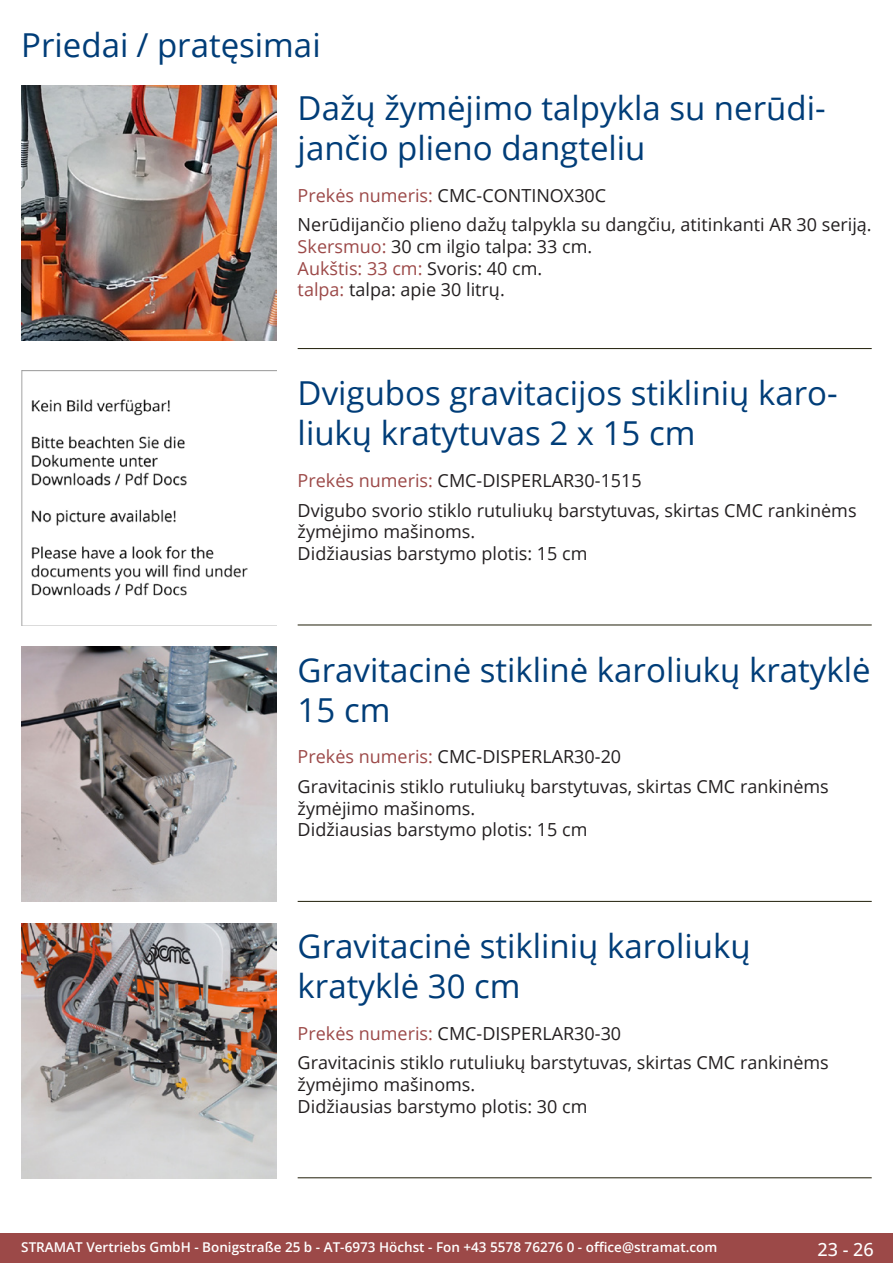
<style>
.page{position:relative;width:893px;height:1263px;background:#fff}
.page>*{position:absolute;margin:0;border:0;box-sizing:border-box;transform-origin:0 0}
.Produkttitel{font:33px/39.6px "Open Sans";color:#003d78}
.RastTitel{font:33px "Open Sans";color:#003d78}
.Beschreibung_Text{font:18px/21.6px "Open Sans";color:#231f20}
.TechDaten_Überschrif{font:18px "Open Sans";color:#231f20}
.t1{font:500 18px "Open Sans";color:#fff}
.t2{font:600 13.5px "Open Sans";color:#fff}
.s1{color:#9c4948}
</style>
<div class="page">
<div style="left:0;top:1233px;width:893px;height:30px;background:#9c4948"></div>
<hr style="left:298px;top:348px;width:574px;height:1px;background:#201d08">
<hr style="left:298px;top:625px;width:574px;height:1px;background:#201d08">
<hr style="left:298px;top:901px;width:574px;height:1px;background:#201d08">
<hr style="left:298px;top:1177px;width:574px;height:1px;background:#201d08">
<img style="left:21px;top:85px;width:255px;height:255px">
<img style="left:21px;top:370px;width:255px;height:255px">
<img style="left:21px;top:647px;width:255px;height:255px">
<img style="left:21px;top:923px;width:255px;height:255px">
<p class="RastTitel" style="left:21px;top:22px;width:301px">Priedai / pratęsimai</p>
<p class="Produkttitel" style="left:298px;top:88px;width:527px">Dažų žymėjimo talpykla su nerūdi&shy;jančio plieno dangteliu</p>
<p class="TechDaten_Überschrif" style="left:298px;top:183px;width:310px"><span class="s1">Prekės numeris:</span> CMC-CONTINOX30C</p>
<p class="Beschreibung_Text" style="left:298px;top:214px;width:576px">Nerūdijančio plieno dažų talpykla su dangčiu, atitinkanti AR 30 seriją.<br><span class="s1">Skersmuo:</span> 30 cm ilgio talpa: 33 cm.<br><span class="s1">Aukštis: 33 cm:</span> Svoris: 40 cm.<br><span class="s1">talpa:</span> talpa: apie 30 litrų.</p>
<p class="Produkttitel" style="left:298px;top:373px;width:539px">Dvigubos gravitacijos stiklinių karo&shy;liukų kratytuvas 2 x 15 cm</p>
<p class="TechDaten_Überschrif" style="left:298px;top:468px;width:346px"><span class="s1">Prekės numeris:</span> CMC-DISPERLAR30-1515</p>
<p class="Beschreibung_Text" style="left:298px;top:499px;width:560px">Dvigubo svorio stiklo rutuliukų barstytuvas, skirtas CMC rankinėms žymėjimo mašinoms.<br>Didžiausias barstymo plotis: 15 cm</p>
<p class="Produkttitel" style="left:298px;top:649px;width:575px">Gravitacinė stiklinė karoliukų kratyklė<br>15 cm</p>
<p class="TechDaten_Überschrif" style="left:298px;top:744px;width:325px"><span class="s1">Prekės numeris:</span> CMC-DISPERLAR30-20</p>
<p class="Beschreibung_Text" style="left:298px;top:775px;width:533px">Gravitacinis stiklo rutuliukų barstytuvas, skirtas CMC rankinėms žymėjimo mašinoms.<br>Didžiausias barstymo plotis: 15 cm</p>
<p class="Produkttitel" style="left:298px;top:926px;width:454px">Gravitacinė stiklinių karoliukų kratyklė 30 cm</p>
<p class="TechDaten_Überschrif" style="left:298px;top:1021px;width:325px"><span class="s1">Prekės numeris:</span> CMC-DISPERLAR30-30</p>
<p class="Beschreibung_Text" style="left:298px;top:1051px;width:533px">Gravitacinis stiklo rutuliukų barstytuvas, skirtas CMC rankinėms žymėjimo mašinoms.<br>Didžiausias barstymo plotis: 30 cm</p>
<p class="t2" style="left:21px;top:1238px;width:698px">STRAMAT Vertriebs GmbH - Bonigstraße 25 b - AT-6973 Höchst - Fon +43 5578 76276 0 - office@stramat.com</p>
<p class="t1" style="left:817px;top:1237px;width:58px">23 - 26</p>
</div>
